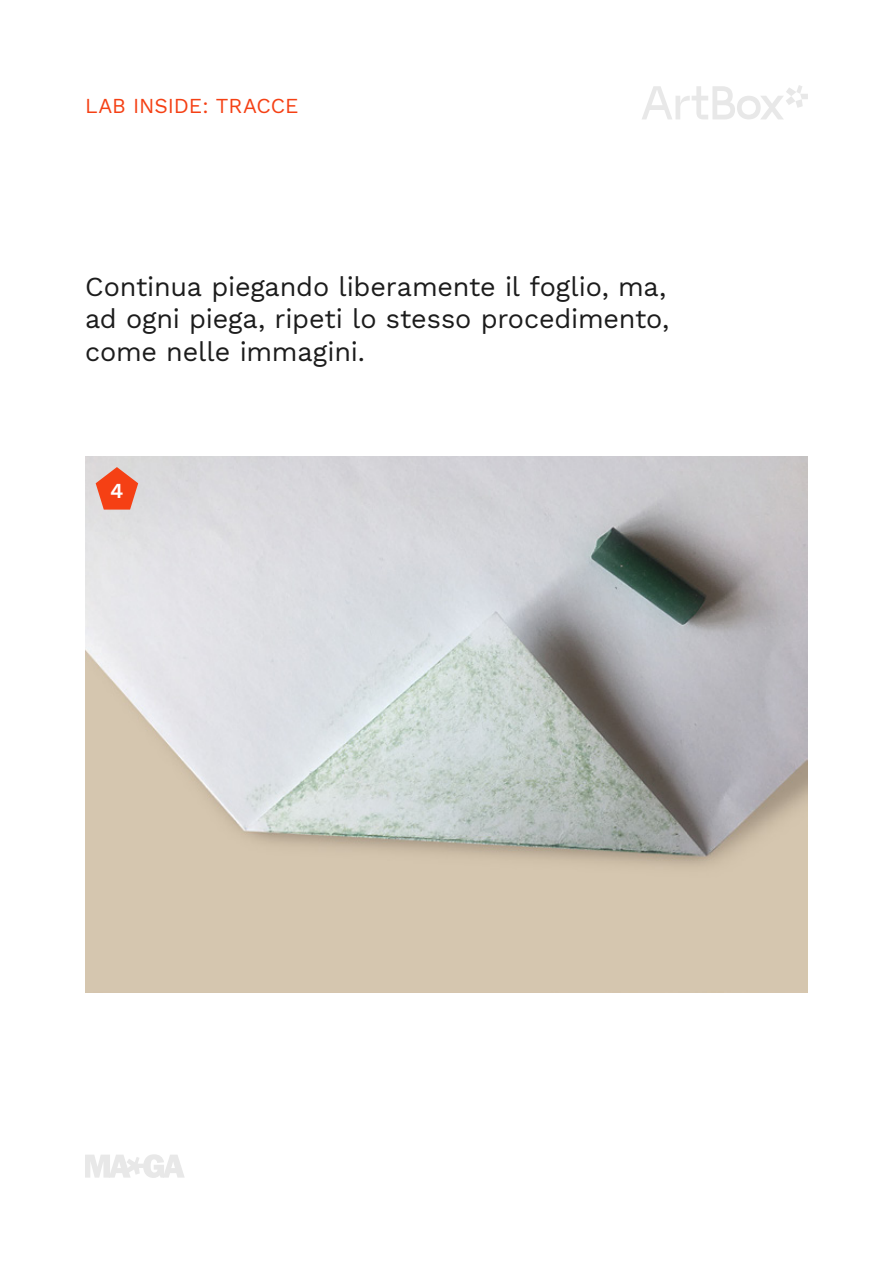
<style>
.page{position:relative;width:893px;height:1263px;background:#fff}
.page>*{position:absolute;margin:0;border:0;box-sizing:border-box;transform-origin:0 0}
.t1{font:27px/32.4px "Work Sans";letter-spacing:-.01em;color:#1c1c1c;text-align:justify}
.t2{font:21px "Work Sans";letter-spacing:-.005em;color:#f54014}
.t3{font:600 21px "Work Sans";color:#fff}
</style>
<div class="page">
<svg style="left:642px;top:85px;width:166px;height:34px"></svg>
<svg style="left:85px;top:1154px;width:99px;height:24px"></svg>
<img style="left:85px;top:456px;width:723px;height:536px">
<svg style="left:96px;top:467px;width:42px;height:43px"></svg>
<p class="t2" style="left:85px;top:89px;width:215px">LAB INSIDE: TRACCE</p>
<p class="t1" style="left:85px;top:269px;width:586px">Continua piegando liberamente il foglio, ma, ad ogni piega, ripeti lo stesso procedimento, come nelle immagini.</p>
<p class="t3" style="left:110px;top:475px;width:15px">4</p>
</div>
